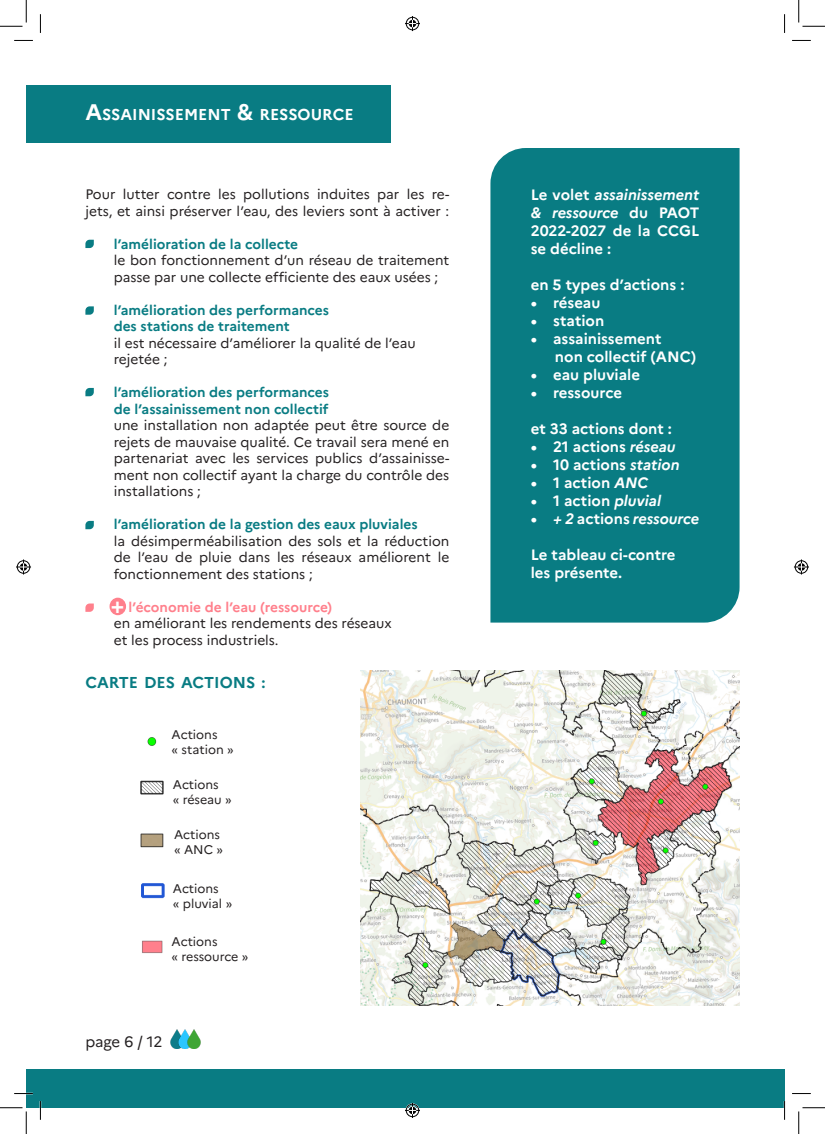
<style>
.page{position:relative;width:825px;height:1134px;background:#fff}
.page>*{position:absolute;margin:0;border:0;box-sizing:border-box;transform-origin:0 0}
.t1{font:700 22.5px "Marianne";color:#fff}
.t2{font:700 15.75px "Marianne";color:#fff}
.t3{font:700 15.75px "Marianne";color:#097c83}
.t4{font:700 15px/18px "Marianne";color:#fff;text-align:justify}
.t5{font:italic 700 15px "Marianne";letter-spacing:-.01em;color:#fff}
.t6{font:15px "Marianne";letter-spacing:-.01em;color:#231f20}
.t7{font:13.75px/16.5px "Marianne";color:#231f20}
.t8{font:700 13.75px "Marianne";color:#097c83}
.t9{font:700 13.75px "Marianne";color:#ff808c}
.t10{font:12.5px "Marianne";color:#231f20}
.s1{font-size:22.5px}
.s2{font-size:15px}
.s3{font-style:italic}
.s4{font-style:normal}
</style>
<div class="page">
<div style="left:26px;top:85px;width:365px;height:58px;background:#097c83"></div>
<div style="left:490px;top:148px;width:250px;height:474px;background:#097c83"></div>
<svg style="left:85px;top:240px;width:9px;height:8px"></svg>
<svg style="left:85px;top:306px;width:9px;height:8px"></svg>
<svg style="left:85px;top:388px;width:9px;height:8px"></svg>
<img style="left:147px;top:737px;width:10px;height:9px">
<img style="left:140px;top:833px;width:24px;height:15px">
<img style="left:140px;top:780px;width:24px;height:15px">
<div style="left:26px;top:1068px;width:759px;height:39px;background:#097c83"></div>
<img style="left:170px;top:1029px;width:31px;height:19px">
<img style="left:177px;top:1029px;width:17px;height:19px">
<img style="left:361px;top:670px;width:379px;height:335px">
<img style="left:141px;top:883px;width:24px;height:15px">
<img style="left:142px;top:940px;width:21px;height:13px">
<svg style="left:85px;top:521px;width:9px;height:8px"></svg>
<svg style="left:85px;top:603px;width:9px;height:8px"></svg>
<div style="left:110px;top:597px;width:16px;height:18px;background:#ff808c;border-radius:50%"></div>
<svg style="left:14px;top:40px;width:19px;height:1px"></svg>
<svg style="left:792px;top:40px;width:19px;height:1px"></svg>
<svg style="left:14px;top:1092px;width:19px;height:2px"></svg>
<svg style="left:792px;top:1093px;width:19px;height:1px"></svg>
<svg style="left:40px;top:14px;width:1px;height:19px"></svg>
<svg style="left:40px;top:1101px;width:1px;height:18px"></svg>
<svg style="left:784px;top:14px;width:1px;height:19px"></svg>
<svg style="left:784px;top:1101px;width:1px;height:18px"></svg>
<svg style="left:0;top:0;width:27px;height:27px"></svg>
<svg style="left:0;top:1107px;width:27px;height:26px"></svg>
<svg style="left:798px;top:0;width:27px;height:27px"></svg>
<svg style="left:798px;top:1107px;width:27px;height:26px"></svg>
<svg style="left:405px;top:16px;width:15px;height:15px"></svg>
<svg style="left:405px;top:1102px;width:15px;height:15px"></svg>
<svg style="left:16px;top:559px;width:15px;height:15px"></svg>
<svg style="left:794px;top:559px;width:15px;height:15px"></svg>
<p class="t2" style="left:85px;top:105px;width:185px"><span class="s1">A</span>SSAINISSEMENT <span class="s1">&amp;</span> RESS</p>
<p class="t2" style="left:298px;top:105px;width:55px">OURCE</p>
<p class="t7" style="left:85px;top:186px;width:365px">Pour lutter contre les pollutions induites par les re&shy;jets, et ainsi préserver l’eau, des leviers sont à activer :</p>
<p class="t8" style="left:114px;top:235px;width:186px">l’amélioration de la collecte</p>
<p class="t7" style="left:114px;top:252px;width:337px">le bon fonctionnement d’un réseau de traitement passe par une collecte efficiente des eaux usées ;</p>
<p class="t8" style="left:114px;top:301px;width:217px">l’amélioration des performances</p>
<p class="t8" style="left:114px;top:318px;width:177px">des stations de traitement</p>
<p class="t7" style="left:114px;top:334px;width:304px">il est nécessaire d’améliorer la qualité de l’eau</p>
<p class="t7" style="left:114px;top:351px;width:55px">rejetée ;</p>
<p class="t8" style="left:114px;top:384px;width:217px">l’amélioration des performances</p>
<p class="t8" style="left:114px;top:400px;width:216px">de l’assainissement non collectif</p>
<p class="t7" style="left:114px;top:417px;width:337px;text-align:justify">une installation non adaptée peut être source de rejets de mauvaise qualité. Ce travail sera mené en partenariat avec les services publics d’assainisse&shy;ment non collectif ayant la charge du contrôle des installations ;</p>
<p class="t8" style="left:114px;top:516px;width:305px">l’amélioration de la gestion des eaux pluviales</p>
<p class="t7" style="left:114px;top:532px;width:337px;text-align:justify">la désimperméabilisation des sols et la réduction de l’eau de pluie dans les réseaux améliorent le fonctionnement des stations ;</p>
<p class="t9" style="left:129px;top:598px;width:205px">l’économie de l’eau (ressource)</p>
<p class="t7" style="left:114px;top:615px;width:279px">en améliorant les rendements des réseaux</p>
<p class="t7" style="left:114px;top:631px;width:166px">et les process industriels.</p>
<p class="t1" style="left:111px;top:591px;width:15px">+</p>
<p class="t3" style="left:85px;top:673px;width:182px">CARTE DES ACTIONS <span class="s2">:</span></p>
<p class="t10" style="left:172px;top:726px;width:48px">Actions</p>
<p class="t10" style="left:172px;top:741px;width:64px">« station »</p>
<p class="t10" style="left:173px;top:776px;width:48px">Actions</p>
<p class="t10" style="left:173px;top:791px;width:61px">« réseau »</p>
<p class="t10" style="left:174px;top:827px;width:48px">Actions</p>
<p class="t10" style="left:174px;top:842px;width:51px">« ANC »</p>
<p class="t10" style="left:173px;top:880px;width:48px">Actions</p>
<p class="t10" style="left:173px;top:895px;width:61px">« pluvial »</p>
<p class="t10" style="left:172px;top:934px;width:48px">Actions</p>
<p class="t10" style="left:172px;top:949px;width:78px">« ressource »</p>
<p class="t6" style="left:85px;top:1032px;width:79px">page 6 / 12</p>
<p class="t4" style="left:531px;top:186px;width:170px">Le volet <span class="s3">assainissement &amp; ressource</span> du PAOT 2022-2027 de la CCGL se décline :</p>
<p class="t4" style="left:531px;top:276px;width:155px">en 5 types d’actions :</p>
<p class="t4" style="left:531px;top:294px;width:71px">• réseau</p>
<p class="t4" style="left:531px;top:312px;width:75px">• station</p>
<p class="t4" style="left:531px;top:330px;width:132px">• assainissement</p>
<p class="t4" style="left:555px;top:348px;width:143px">non collectif (ANC)</p>
<p class="t4" style="left:531px;top:366px;width:111px">• eau pluviale</p>
<p class="t4" style="left:531px;top:384px;width:93px">• ressource</p>
<p class="t4" style="left:531px;top:420px;width:143px">et 33 actions dont :</p>
<p class="t4" style="left:531px;top:438px;width:147px">• 21 actions <span class="s3">réseau</span></p>
<p class="t4" style="left:531px;top:456px;width:151px">• 10 actions <span class="s3">station</span></p>
<p class="t4" style="left:531px;top:474px;width:119px">• 1 action <span class="s3">ANC</span></p>
<p class="t4" style="left:531px;top:492px;width:132px">• 1 action <span class="s3">pluvial</span></p>
<p class="t5" style="left:531px;top:509px;width:170px">• + 2 <span class="s4">actions</span> ressource</p>
<p class="t4" style="left:531px;top:546px;width:146px">Le tableau ci-contre</p>
<p class="t4" style="left:531px;top:564px;width:93px">les présente.</p>
</div>
